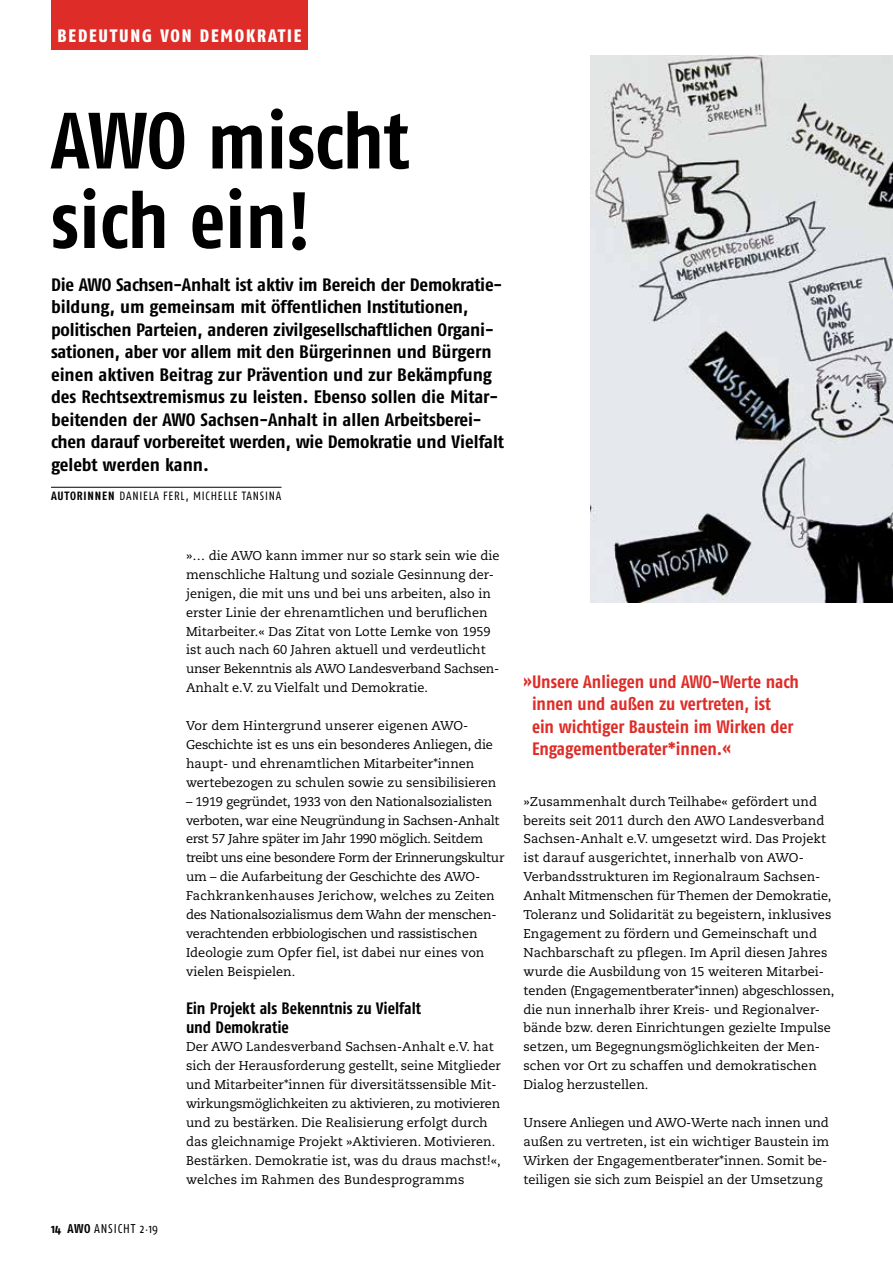
<style>
.page{position:relative;width:893px;height:1263px;background:#fff}
.page>*{position:absolute;margin:0;border:0;box-sizing:border-box;transform-origin:0 0}
.t1{font:700 79.5px/79.5px "Fago Co";letter-spacing:-.005em;color:#000}
.t2{font:700 18px/22.5px "Fago Co";letter-spacing:-.01em;color:#000;scale:1.08 1}
.t3{font:700 18px/22.5px "Fago Co";letter-spacing:-.005em;color:#de2d28}
.t4{font:18px "Fago Co Exb Lf";letter-spacing:.1em;color:#fff}
.t5{font:700 16.5px/18.9px "Fago Co";letter-spacing:-.005em;color:#000}
.t6{font:12.75px/18.9px "Caecilia";color:#000}
.t7{font:12.75px/18.9px "Caecilia";letter-spacing:-.02em;color:#000}
.t8{font:12.75px "Fago Co";letter-spacing:.07em;color:#000}
.t9{font:12px "Fago Co";letter-spacing:.07em;color:#000}
.s1{font-weight:700}
.s2{font-size:7.5px}
</style>
<div class="page">
<hr style="left:51px;top:487px;width:230px;height:1px;background:#000">
<img style="left:590px;top:55px;width:303px;height:547px">
<div style="left:51px;top:0;width:257px;height:49px;background:#de2d28"></div>
<h2 class="t4" style="left:58px;top:25px;width:245px">BEDEUTUNG VON DEMOKRATIE</h2>
<h1 class="t1" style="left:51px;top:100px;width:360px">AWO mischt sich ein!</h1>
<p class="t2" style="left:51px;top:273px;width:421px">Die AWO Sachsen-Anhalt ist aktiv im Bereich der Demokratie&shy;bildung, um gemeinsam mit öffentlichen Institutionen, politischen Parteien, anderen zivilgesellschaftlichen Organi&shy;sationen, aber vor allem mit den Bürgerinnen und Bürgern einen aktiven Beitrag zur Prävention und zur Bekämpfung des Rechtsextremismus zu leisten. Ebenso sollen die Mitar&shy;beitenden der AWO Sachsen-Anhalt in allen Arbeitsberei&shy;chen darauf vorbereitet werden, wie Demokratie und Vielfalt gelebt werden kann.</p>
<p class="t9" style="left:51px;top:489px;width:232px"><span class="s1">AUTORINNEN</span> DANIELA FERL, MICHELLE TANSINA</p>
<p class="t8" style="left:51px;top:1221px;width:109px"><span class="s1">14 AWO</span> ANSICHT 2<span class="s2">•</span>19</p>
<p class="t6" style="left:186px;top:546px;width:315px">»… die AWO kann immer nur so stark sein wie die menschliche Haltung und soziale Gesinnung der&shy;jenigen, die mit uns und bei uns arbeiten, also in erster Linie der ehrenamtlichen und beruflichen Mitarbeiter.« Das Zitat von Lotte Lemke von 1959 ist auch nach 60 Jahren aktuell und verdeutlicht unser Bekenntnis als AWO Landesverband Sachsen-Anhalt e.V. zu Vielfalt und Demokratie.</p>
<p class="t6" style="left:186px;top:716px;width:312px">Vor dem Hintergrund unserer eigenen AWO-Geschichte ist es uns ein besonderes Anliegen, die haupt- und ehrenamtlichen Mitarbeiter*innen wertebezogen zu schulen sowie zu sensibilisieren</p>
<p class="t7" style="left:186px;top:792px;width:320px">– 1919 gegründet, 1933 von den Nationalsozialisten verboten, war eine Neugründung in Sachsen-Anhalt erst 57 Jahre später im Jahr 1990 möglich. Seitdem treibt uns eine besondere Form der Erinnerungskultur um – die Aufarbeitung der Geschichte des AWO-Fachkrankenhauses Jerichow, welches zu Zeiten des Nationalsozialismus dem Wahn der menschen&shy;verachtenden erbbiologischen und rassistischen Ideologie zum Opfer fiel, ist dabei nur eines von vielen Beispielen.</p>
<p class="t5" style="left:186px;top:998px;width:237px">Ein Projekt als Bekenntnis zu Vielfalt und Demokratie</p>
<p class="t6" style="left:186px;top:1038px;width:316px">Der AWO Landesverband Sachsen-Anhalt e.V. hat sich der Herausforderung gestellt, seine Mitglieder und Mitarbeiter*innen für diversitätssensible Mit&shy;wirkungsmöglichkeiten zu aktivieren, zu motivieren und zu bestärken. Die Realisierung erfolgt durch das gleichnamige Projekt »Aktivieren. Motivieren.<br>Bestärken. Demokratie ist, was du draus machst!«, welches im Rahmen des Bundesprogramms</p>
<h2 class="t3" style="left:532px;top:670px;width:268px;text-indent:-8px">»Unsere Anliegen und AWO-Werte nach innen und außen zu vertreten, ist<br>ein wichtiger Baustein im Wirken der Engagementberater*innen.«</h2>
<p class="t6" style="left:524px;top:792px;width:312px">»Zusammenhalt durch Teilhabe« gefördert und bereits seit 2011 durch den AWO Landesverband Sachsen-Anhalt e.V. umgesetzt wird. Das Projekt ist darauf ausgerichtet, innerhalb von AWO-Verbandsstrukturen im Regionalraum Sachsen-Anhalt Mitmenschen für Themen der Demokratie, Toleranz und Solidarität zu begeistern, inklusives Engagement zu fördern und Gemeinschaft und Nachbarschaft zu pflegen. Im April diesen Jahres wurde die Ausbildung von 15 weiteren Mitarbei&shy;tenden (Engagementberater*innen) abgeschlossen, die nun innerhalb ihrer Kreis- und Regionalver&shy;bände bzw. deren Einrichtungen gezielte Impulse setzen, um Begegnungsmöglichkeiten der Men&shy;schen vor Ort zu schaffen und demokratischen Dialog herzustellen.</p>
<p class="t6" style="left:524px;top:1113px;width:307px">Unsere Anliegen und AWO-Werte nach innen und außen zu vertreten, ist ein wichtiger Baustein im Wirken der Engagementberater*innen. Somit be&shy;teiligen sie sich zum Beispiel an der Umsetzung</p>
</div>
